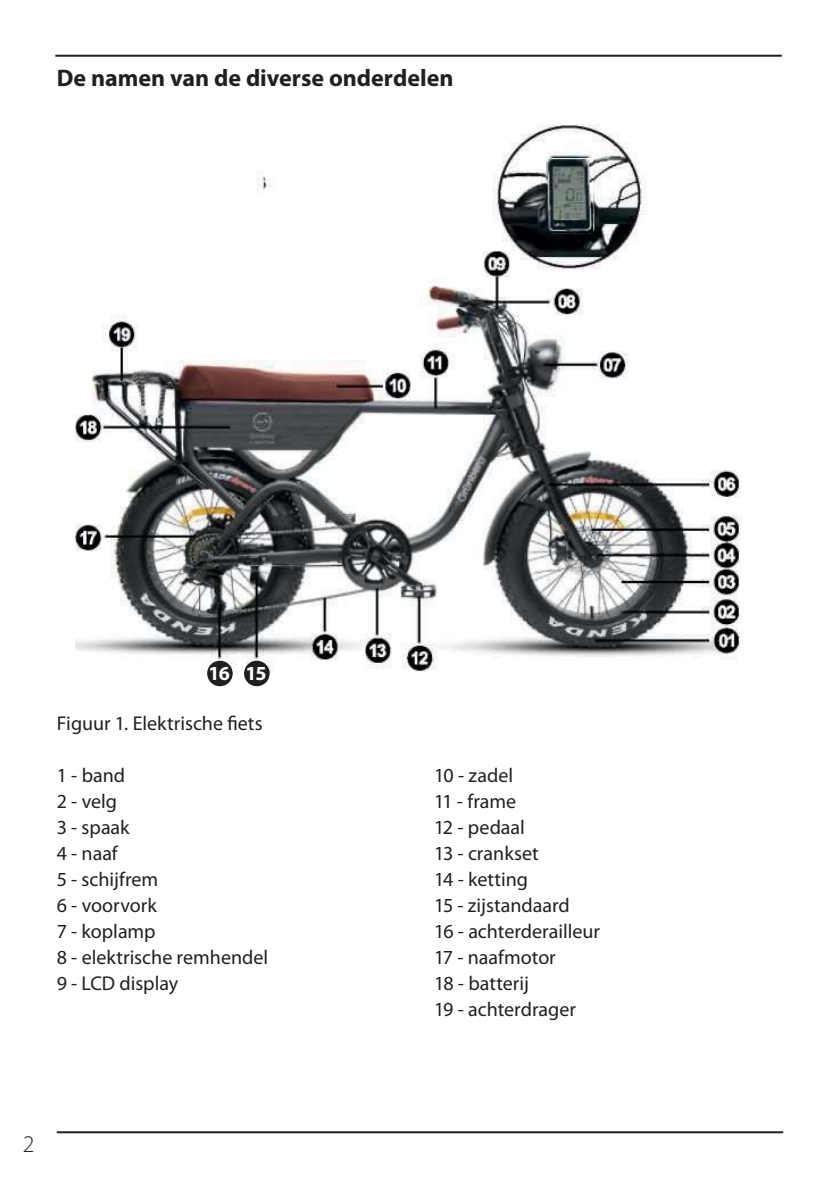
<style>
.page{position:relative;width:840px;height:1191px;background:#fff}
.page>*{position:absolute;margin:0;border:0;box-sizing:border-box;transform-origin:0 0}
.t1{font:700 24px "Myriad Pro";color:#231f20}
.t2{font:300 24px "Myriad Pro";color:#231f20}
.t3{font:20px/26px "Myriad Pro";color:#231f20}
.t4{font:700 20px "Myriad Pro";color:#fff}
</style>
<div class="page">
<hr style="left:55px;top:55px;width:726px;height:2px;background:#231f20">
<hr style="left:57px;top:1131px;width:725px;height:2px;background:#231f20">
<img style="left:75px;top:125px;width:664px;height:547px">
<img style="left:546px;top:159px;width:46px;height:73px">
<div style="left:244px;top:660px;width:25px;height:26px;background:#231f20;border-radius:50%"></div>
<div style="left:207px;top:660px;width:25px;height:26px;background:#231f20;border-radius:50%"></div>
<p class="t1" style="left:57px;top:69px;width:398px">De namen van de diverse onderdelen</p>
<p class="t4" style="left:208px;top:665px;width:60px">16 15</p>
<p class="t3" style="left:57px;top:712px;width:207px">Figuur 1. Elektrische fiets</p>
<p class="t3" style="left:57px;top:764px;width:213px">1 - band<br>2 - velg<br>3 - spaak<br>4 - naaf<br>5 - schijfrem<br>6 - voorvork<br>7 - koplamp<br>8 - elektrische remhendel<br>9 - LCD display</p>
<p class="t3" style="left:434px;top:764px;width:167px">10 - zadel<br>11 - frame<br>12 - pedaal<br>13 - crankset<br>14 - ketting<br>15 - zijstandaard<br>16 - achterderailleur<br>17 - naafmotor<br>18 - batterij<br>19 - achterdrager</p>
<p class="t2" style="left:23px;top:1135px;width:13px">2</p>
</div>
